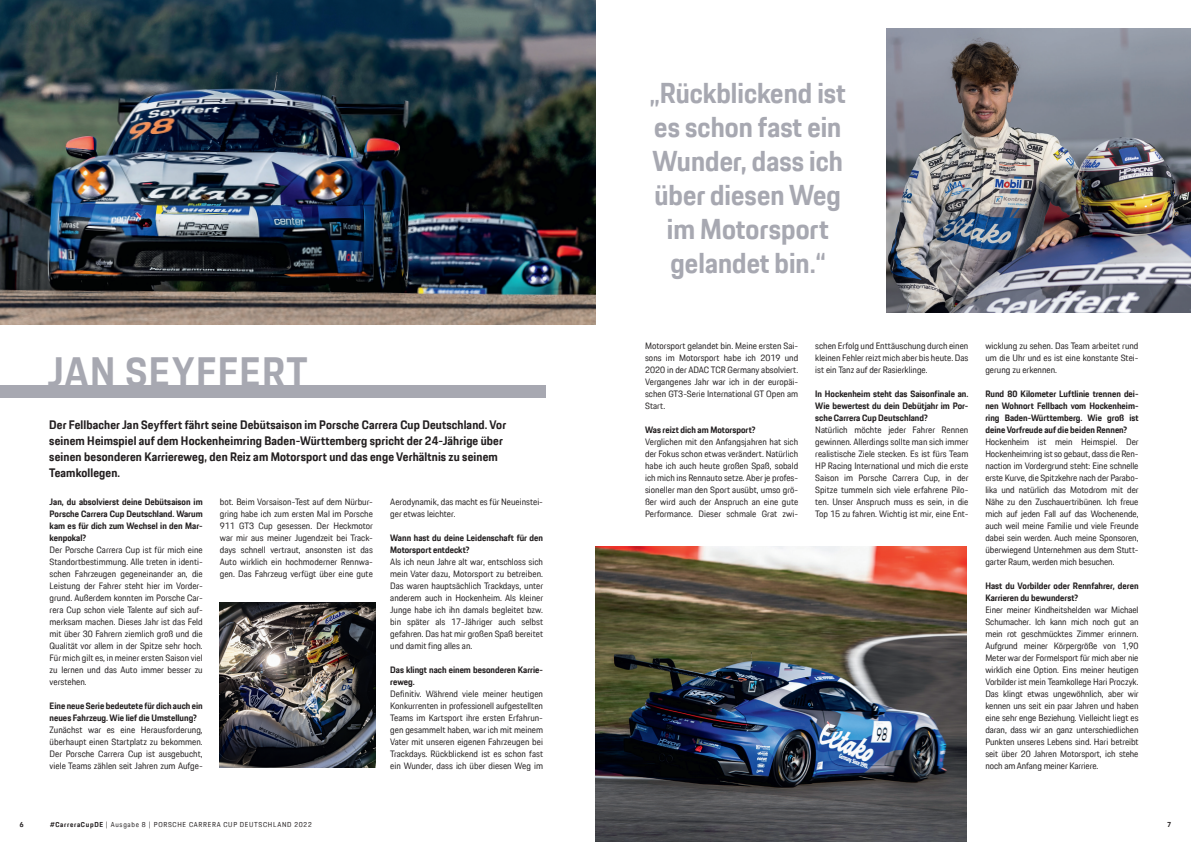
<style>
.page{position:relative;width:1191px;height:842px;background:#fff}
.page>*{position:absolute;margin:0;border:0;box-sizing:border-box;transform-origin:0 0}
.t1{font:700 40px "Porsche Next TT";letter-spacing:.04em;color:#a7a8b1}
.t2{font:700 28px/34px "Porsche Next TT";color:#a7a8b1;text-align:center}
.t3{font:700 12px/16px "Porsche Next TT";letter-spacing:.01em;color:#231f20}
.t4{font:9px/12px "Porsche Next TT";color:#231f20;text-align:justify}
.t5{font:700 9px/12px "Porsche Next TT";color:#231f20}
.t6{font:7px "Porsche Next TT";letter-spacing:.1em;color:#231f20}
.t7{font:700 7px "Porsche Next TT";color:#231f20}
.s1{font-weight:700}
</style>
<div class="page">
<img style="left:220px;top:602px;width:156px;height:166px">
<div style="left:0;top:385px;width:546px;height:13px;background:#a7a8b1"></div>
<img style="left:0;top:0;width:595px;height:325px">
<img style="left:886px;top:28px;width:305px;height:285px">
<img style="left:595px;top:546px;width:371px;height:296px">
<h1 class="t1" style="left:48px;top:345px;width:261px">JAN SEYFFERT</h1>
<p class="t3" style="left:49px;top:416px;width:458px">Der Fellbacher Jan Seyffert fährt seine Debütsaison im Porsche Carrera Cup Deutschland. Vor seinem Heimspiel auf dem Hockenheimring Baden-Württemberg spricht der 24-Jährige über seinen besonderen Karriereweg, den Reiz am Motorsport und das enge Verhältnis zu seinem Teamkollegen.</p>
<p class="t5" style="left:50px;top:496px;width:155px;text-align:justify">Jan, du absolvierst deine Debütsaison im Porsche Carrera Cup Deutschland. Warum kam es für dich zum Wechsel in den Mar&shy;kenpokal?</p>
<p class="t4" style="left:50px;top:544px;width:155px">Der Porsche Carrera Cup ist für mich eine Standortbestimmung. Alle treten in identi&shy;schen Fahrzeugen gegeneinander an, die Leistung der Fahrer steht hier im Vorder&shy;grund. Außerdem konnten im Porsche Car&shy;rera Cup schon viele Talente auf sich auf&shy;merksam machen. Dieses Jahr ist das Feld mit über 30 Fahrern ziemlich groß und die Qualität vor allem in der Spitze sehr hoch.<br>Für mich gilt es, in meiner ersten Saison viel zu lernen und das Auto immer besser zu verstehen.</p>
<p class="t5" style="left:50px;top:700px;width:155px">Eine neue Serie bedeutete für dich auch ein neues Fahrzeug. Wie lief die Umstellung?</p>
<p class="t4" style="left:50px;top:724px;width:155px">Zunächst war es eine Herausforderung, überhaupt einen Startplatz zu bekommen.<br>Der Porsche Carrera Cup ist ausgebucht, viele Teams zählen seit Jahren zum Aufge-</p>
<p class="t4" style="left:220px;top:496px;width:155px">bot. Beim Vorsaison-Test auf dem Nürbur&shy;gring habe ich zum ersten Mal im Porsche 911 GT3 Cup gesessen. Der Heckmotor war mir aus meiner Jugendzeit bei Track&shy;days schnell vertraut, ansonsten ist das Auto wirklich ein hochmoderner Rennwa&shy;gen. Das Fahrzeug verfügt über eine gute</p>
<p class="t4" style="left:390px;top:496px;width:154px">Aerodynamik, das macht es für Neueinstei&shy;ger etwas leichter.</p>
<p class="t5" style="left:390px;top:532px;width:154px">Wann hast du deine Leidenschaft für den<br>Motorsport entdeckt?</p>
<p class="t4" style="left:390px;top:556px;width:154px">Als ich neun Jahre alt war, entschloss sich mein Vater dazu, Motorsport zu betreiben.<br>Das waren hauptsächlich Trackdays, unter anderem auch in Hockenheim. Als kleiner Junge habe ich ihn damals begleitet bzw. bin später als 17-Jähriger auch selbst gefahren. Das hat mir großen Spaß bereitet und damit fing alles an.</p>
<p class="t5" style="left:390px;top:664px;width:154px">Das klingt nach einem besonderen Karrie&shy;reweg.</p>
<p class="t4" style="left:390px;top:688px;width:154px">Definitiv. Während viele meiner heutigen Konkurrenten in professionell aufgestellten Teams im Kartsport ihre ersten Erfahrun&shy;gen gesammelt haben, war ich mit meinem Vater mit unseren eigenen Fahrzeugen bei Trackdays. Rückblickend ist es schon fast ein Wunder, dass ich über diesen Weg im</p>
<p class="t7" style="left:20px;top:820px;width:5px">6</p>
<p class="t6" style="left:50px;top:820px;width:263px"><span class="s1">#CarreraCupDE</span> | Ausgabe 8 | PORSCHE CARRERA CUP DEUTSCHLAND 2022</p>
<h2 class="t2" style="left:650px;top:76px;width:197px">„Rückblickend ist es schon fast ein<br>Wunder, dass ich über diesen Weg im Motorsport gelandet bin.“</h2>
<p class="t4" style="left:645px;top:340px;width:155px">Motorsport gelandet bin. Meine ersten Sai&shy;sons im Motorsport habe ich 2019 und 2020 in der ADAC TCR Germany absolviert.<br>Vergangenes Jahr war ich in der europäi&shy;schen GT3-Serie International GT Open am Start.</p>
<p class="t5" style="left:645px;top:424px;width:112px">Was reizt dich am Motorsport?</p>
<p class="t4" style="left:645px;top:436px;width:155px">Verglichen mit den Anfangsjahren hat sich der Fokus schon etwas verändert. Natürlich habe ich auch heute großen Spaß, sobald ich mich ins Rennauto setze. Aber je profes&shy;sioneller man den Sport ausübt, umso grö&shy;ßer wird auch der Anspruch an eine gute Performance. Dieser schmale Grat zwi-</p>
<p class="t4" style="left:815px;top:340px;width:155px">schen Erfolg und Enttäuschung durch einen kleinen Fehler reizt mich aber bis heute. Das ist ein Tanz auf der Rasierklinge.</p>
<p class="t5" style="left:815px;top:388px;width:155px;text-align:justify">In Hockenheim steht das Saisonfinale an.<br>Wie bewertest du dein Debütjahr im Por&shy;sche Carrera Cup Deutschland?</p>
<p class="t4" style="left:815px;top:424px;width:155px">Natürlich möchte jeder Fahrer Rennen gewinnen. Allerdings sollte man sich immer realistische Ziele stecken. Es ist fürs Team HP Racing International und mich die erste Saison im Porsche Carrera Cup, in der Spitze tummeln sich viele erfahrene Pilo&shy;ten. Unser Anspruch muss es sein, in die Top 15 zu fahren. Wichtig ist mir, eine Ent-</p>
<p class="t4" style="left:985px;top:340px;width:155px">wicklung zu sehen. Das Team arbeitet rund um die Uhr und es ist eine konstante Stei&shy;gerung zu erkennen.</p>
<p class="t5" style="left:985px;top:388px;width:155px;text-align:justify">Rund 80 Kilometer Luftlinie trennen dei&shy;nen Wohnort Fellbach vom Hockenheim&shy;ring Baden-Württemberg. Wie groß ist deine Vorfreude auf die beiden Rennen?</p>
<p class="t4" style="left:985px;top:436px;width:155px">Hockenheim ist mein Heimspiel. Der Hockenheimring ist so gebaut, dass die Ren&shy;naction im Vordergrund steht: Eine schnelle erste Kurve, die Spitzkehre nach der Parabo&shy;lika und natürlich das Motodrom mit der Nähe zu den Zuschauertribünen. Ich freue mich auf jeden Fall auf das Wochenende, auch weil meine Familie und viele Freunde dabei sein werden. Auch meine Sponsoren, überwiegend Unternehmen aus dem Stutt&shy;garter Raum, werden mich besuchen.</p>
<p class="t5" style="left:985px;top:580px;width:155px">Hast du Vorbilder oder Rennfahrer, deren<br>Karrieren du bewunderst?</p>
<p class="t4" style="left:985px;top:604px;width:155px">Einer meiner Kindheitshelden war Michael Schumacher. Ich kann mich noch gut an mein rot geschmücktes Zimmer erinnern.<br>Aufgrund meiner Körpergröße von 1,90<br>Meter war der Formelsport für mich aber nie wirklich eine Option. Eins meiner heutigen Vorbilder ist mein Teamkollege Hari Proczyk.<br>Das klingt etwas ungewöhnlich, aber wir kennen uns seit ein paar Jahren und haben eine sehr enge Beziehung. Vielleicht liegt es daran, dass wir an ganz unterschiedlichen Punkten unseres Lebens sind. Hari betreibt seit über 20 Jahren Motorsport, ich stehe noch am Anfang meiner Karriere.</p>
<p class="t7" style="left:1167px;top:820px;width:5px">7</p>
</div>
